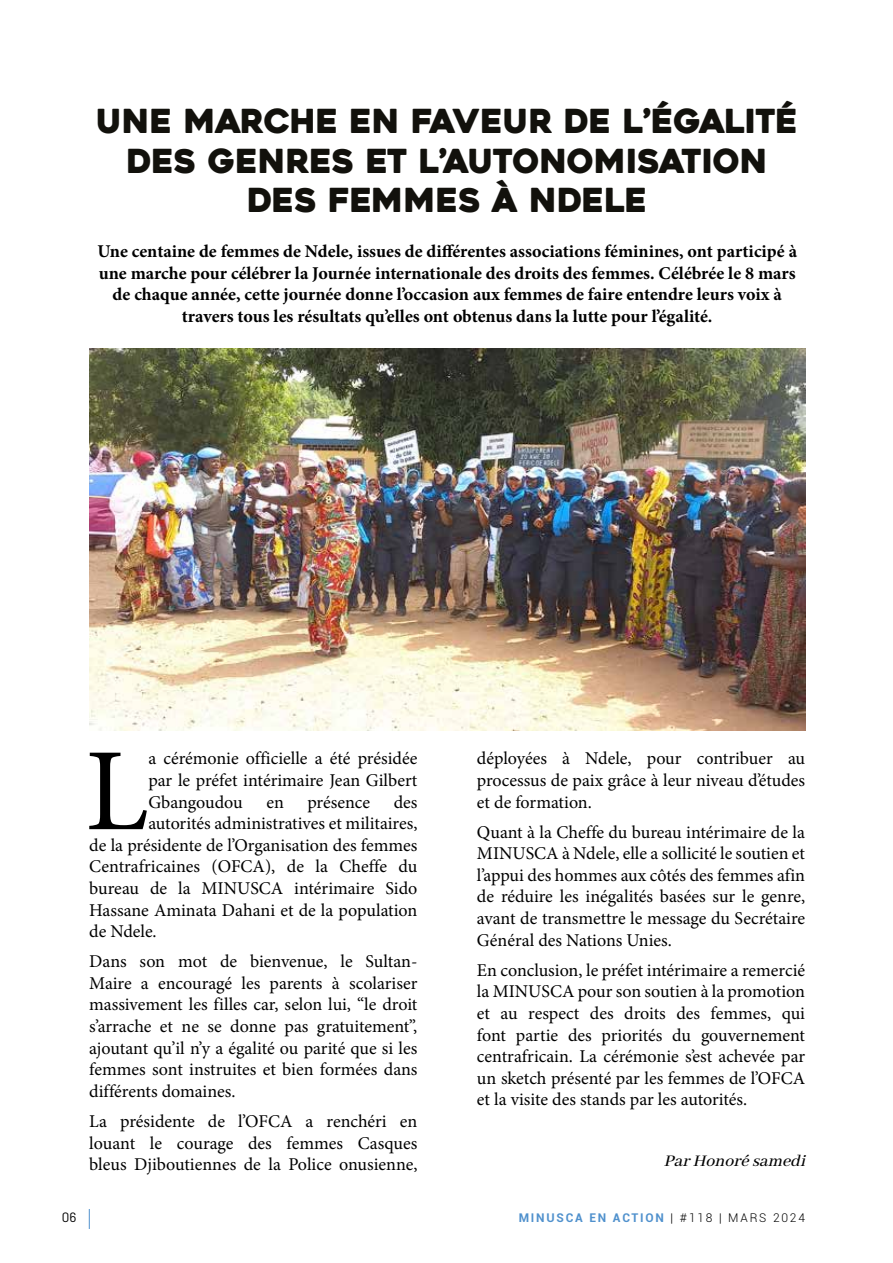
<style>
.page{position:relative;width:893px;height:1263px;background:#fff}
.page>*{position:absolute;margin:0;border:0;box-sizing:border-box;transform-origin:0 0}
.t1{font:117.75px "Mignon";color:#000}
.t2{font:33px/39.6px "Heavitas";color:#12110c;text-align:center}
.t3{font:18px/21.6px "Mignon";color:#000;text-align:justify}
.t4{font:700 18px/21.6px "Minion Pro";color:#000;text-align:center}
.t5{font:italic 500 18px "Abhaya Libre";color:#000}
.t6{font:13.5px "Barlow";color:#000}
.t7{font:700 12px "Roboto";letter-spacing:.15em;color:#5091cd}
.s1{font-weight:300;color:#000}
</style>
<div class="page">
<svg style="left:89px;top:1209px;width:1px;height:20px"></svg>
<img style="left:89px;top:349px;width:716px;height:381px">
<h2 class="t2" style="left:96px;top:102px;width:703px">UNE MARCHE EN FAVEUR DE L’ÉGALITÉ<br>DES GENRES ET L’AUTONOMISATION<br>DES FEMMES À NDELE</h2>
<p class="t4" style="left:97px;top:240px;width:701px">Une centaine de femmes de Ndele, issues de différentes associations féminines, ont participé à une marche pour célébrer la Journée internationale des droits des femmes. Célébrée le 8 mars de chaque année, cette journée donne l’occasion aux femmes de faire entendre leurs voix à travers tous les résultats qu’elles ont obtenus dans la lutte pour l’égalité.</p>
<h1 class="t1" style="left:85px;top:713px;width:65px">L</h1>
<p class="t3" style="left:148px;top:748px;width:271px">a cérémonie officielle a été présidée par le préfet intérimaire Jean Gilbert Gbangoudou</p>
<p class="t3" style="left:266px;top:791px;width:19px">en</p>
<p class="t3" style="left:307px;top:791px;width:64px">présence</p>
<p class="t3" style="left:394px;top:791px;width:25px">des</p>
<p class="t3" style="left:148px;top:813px;width:271px">autorités administratives et militaires,</p>
<p class="t3" style="left:89px;top:834px;width:330px">de la présidente de l’Organisation des femmes</p>
<p class="t3" style="left:89px;top:856px;width:330px">Centrafricaines (OFCA), de la Cheffe du</p>
<p class="t3" style="left:89px;top:877px;width:330px">bureau de la MINUSCA intérimaire Sido</p>
<p class="t3" style="left:89px;top:899px;width:330px">Hassane Aminata Dahani et de la population</p>
<p class="t3" style="left:89px;top:921px;width:69px">de Ndele.</p>
<p class="t3" style="left:89px;top:951px;width:330px">Dans son mot de bienvenue, le Sultan-Maire a encouragé les parents à scolariser massivement les filles car, selon lui, “le droit s’arrache et ne se donne pas gratuitement”, ajoutant qu’il n’y a égalité ou parité que si les femmes sont instruites et bien formées dans différents domaines.</p>
<p class="t3" style="left:89px;top:1110px;width:330px">La présidente de l’OFCA a renchéri en louant le courage des femmes Casques bleus Djiboutiennes de la Police onusienne,</p>
<p class="t3" style="left:477px;top:748px;width:330px">déployées à Ndele, pour contribuer au processus de paix grâce à leur niveau d’études et de formation.</p>
<p class="t3" style="left:477px;top:821px;width:330px">Quant à la Cheffe du bureau intérimaire de la MINUSCA à Ndele, elle a sollicité le soutien et l’appui des hommes aux côtés des femmes afin de réduire les inégalités basées sur le genre, avant de transmettre le message du Secrétaire Général des Nations Unies.</p>
<p class="t3" style="left:477px;top:959px;width:330px">En conclusion, le préfet intérimaire a remercié la MINUSCA pour son soutien à la promotion et au respect des droits des femmes, qui font partie des priorités du gouvernement centrafricain. La cérémonie s’est achevée par un sketch présenté par les femmes de l’OFCA et la visite des stands par les autorités.</p>
<p class="t5" style="left:664px;top:1150px;width:148px">ParHonorésamedi</p>
<p class="t6" style="left:62px;top:1209px;width:16px">06</p>
<p class="t7" style="left:519px;top:1209px;width:288px">MINUSCA EN ACTION <span class="s1">| #118 | MARS 2024</span></p>
</div>
